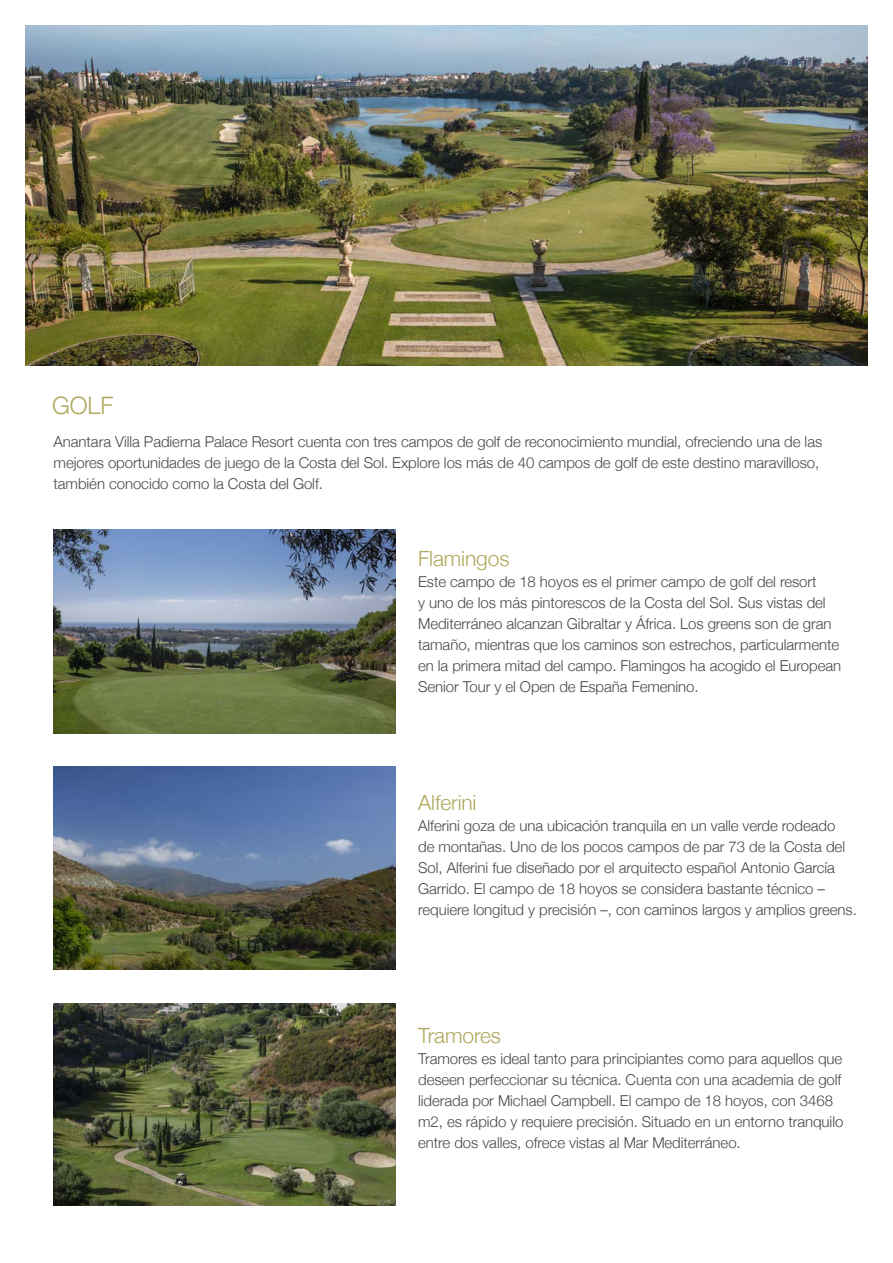
<style>
.page{position:relative;width:893px;height:1263px;background:#fff}
.page>*{position:absolute;margin:0;border:0;box-sizing:border-box;transform-origin:0 0}
.t1{font:300 24px "Helvetica Neue";color:#b0a85a}
.t2{font:300 21px "Helvetica Neue";letter-spacing:-.005em;color:#b0a85a}
.t3{font:300 15px/21px "Helvetica Neue";letter-spacing:-.005em;color:#484848}
</style>
<div class="page">
<img style="left:26px;top:26px;width:841px;height:340px">
<img style="left:54px;top:530px;width:341px;height:203px">
<img style="left:54px;top:767px;width:341px;height:202px">
<img style="left:54px;top:1003px;width:341px;height:203px">
<h1 class="t1" style="left:52px;top:386px;width:63px">GOLF</h1>
<p class="t3" style="left:54px;top:430px;width:770px">Anantara Villa Padierna Palace Resort cuenta con tres campos de golf de reconocimiento mundial, ofreciendo una de las mejores oportunidades de juego de la Costa del Sol. Explore los más de 40 campos de golf de este destino maravilloso, también conocido como la Costa del Golf.</p>
<h2 class="t2" style="left:418px;top:541px;width:93px">Flamingos</h2>
<p class="t3" style="left:418px;top:570px;width:425px">Este campo de 18 hoyos es el primer campo de golf del resort<br>y uno de los más pintorescos de la Costa del Sol. Sus vistas del Mediterráneo alcanzan Gibraltar y África. Los greens son de gran tamaño, mientras que los caminos son estrechos, particularmente en la primera mitad del campo. Flamingos ha acogido el European Senior Tour y el Open de España Femenino.</p>
<h2 class="t2" style="left:418px;top:786px;width:60px">Alferini</h2>
<p class="t3" style="left:418px;top:814px;width:440px">Alferini goza de una ubicación tranquila en un valle verde rodeado<br>de montañas. Uno de los pocos campos de par 73 de la Costa del Sol, Alferini fue diseñado por el arquitecto español Antonio García Garrido. El campo de 18 hoyos se considera bastante técnico – requiere longitud y precisión –, con caminos largos y amplios greens.</p>
<h2 class="t2" style="left:418px;top:1019px;width:84px">Tramores</h2>
<p class="t3" style="left:418px;top:1047px;width:427px">Tramores es ideal tanto para principiantes como para aquellos que deseen perfeccionar su técnica. Cuenta con una academia de golf liderada por Michael Campbell. El campo de 18 hoyos, con 3468 m2, es rápido y requiere precisión. Situado en un entorno tranquilo entre dos valles, ofrece vistas al Mar Mediterráneo.</p>
</div>
